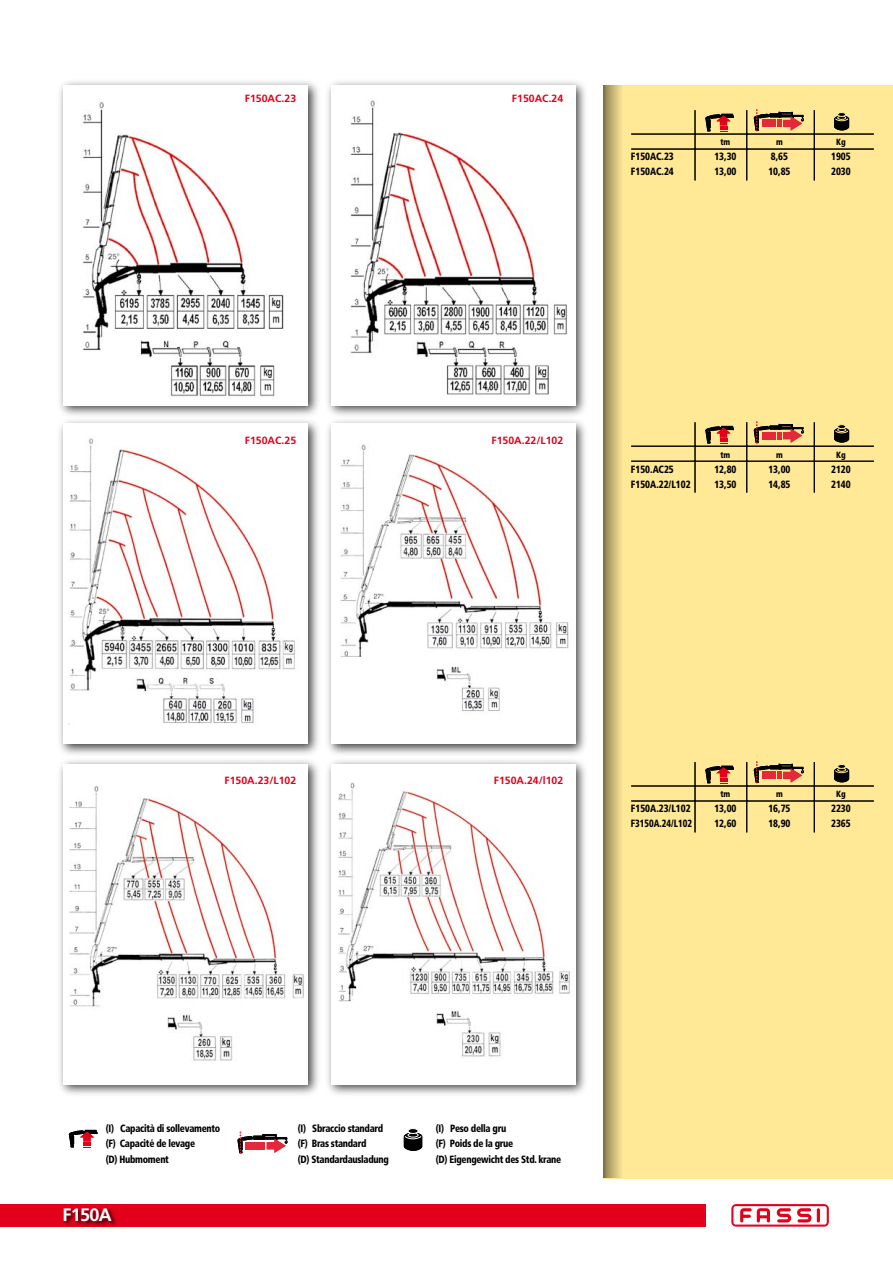
<style>
.page{position:relative;width:893px;height:1263px;background:#fff}
.page>*{position:absolute;margin:0;border:0;box-sizing:border-box;transform-origin:0 0}
.t1{font:700 18px "Frutiger";letter-spacing:-.035em;color:#fff}
.t2{font:900 condensed 10.5px "Frutiger";letter-spacing:-.03em;color:#000;scale:.9 1}
.t3{font:700 10.5px "Frutiger";color:#e2001a}
.t4{font:900 condensed 10.5px "Frutiger";color:#000;scale:.9 1}
.t5{font:900 condensed 10.5px "Frutiger";color:#000;scale:.85 1}
.t6{font:900 condensed 9px "Frutiger";color:#000;scale:.9 1}
</style>
<div class="page">
<div style="left:604px;top:85px;width:289px;height:1093px;background:#ffe896"></div>
<svg style="left:604px;top:85px;width:17px;height:1093px;background:#c0af71"></svg>
<hr style="left:631px;top:134px;width:243px;height:1px;background:#000">
<hr style="left:695px;top:110px;width:1px;height:70px;background:#000">
<hr style="left:746px;top:110px;width:1px;height:70px;background:#000">
<hr style="left:814px;top:110px;width:1px;height:70px;background:#000">
<hr style="left:631px;top:149px;width:243px;height:1px;background:#000">
<hr style="left:631px;top:446px;width:243px;height:1px;background:#000">
<hr style="left:695px;top:422px;width:1px;height:71px;background:#000">
<hr style="left:746px;top:422px;width:1px;height:71px;background:#000">
<hr style="left:814px;top:422px;width:1px;height:71px;background:#000">
<hr style="left:631px;top:461px;width:243px;height:1px;background:#000">
<hr style="left:631px;top:786px;width:243px;height:1px;background:#000">
<hr style="left:695px;top:762px;width:1px;height:70px;background:#000">
<hr style="left:746px;top:762px;width:1px;height:70px;background:#000">
<hr style="left:814px;top:762px;width:1px;height:70px;background:#000">
<hr style="left:631px;top:801px;width:243px;height:1px;background:#000">
<div style="left:0;top:1204px;width:705px;height:23px;background:#e2001a"></div>
<div style="left:731px;top:1204px;width:98px;height:22px;border:1px solid #e2001a;border-radius:4px"></div>
<hr style="left:817px;top:1208px;width:3px;height:14px;background:#e2001a;border-radius:2px">
<svg style="left:797px;top:1208px;width:14px;height:14px"></svg>
<svg style="left:777px;top:1208px;width:14px;height:14px"></svg>
<svg style="left:740px;top:1208px;width:30px;height:14px"></svg>
<div style="left:56px;top:79px;width:266px;height:341px;background:#000;opacity:.75"></div>
<div style="left:63px;top:85px;width:244px;height:320px;background:#fff"></div>
<img style="left:82px;top:102px;width:202px;height:295px">
<div style="left:324px;top:79px;width:266px;height:341px;background:#000;opacity:.75"></div>
<div style="left:331px;top:85px;width:244px;height:320px;background:#fff"></div>
<img style="left:350px;top:100px;width:218px;height:295px">
<div style="left:56px;top:417px;width:266px;height:341px;background:#000;opacity:.75"></div>
<div style="left:63px;top:424px;width:244px;height:320px;background:#fff"></div>
<img style="left:68px;top:438px;width:227px;height:286px">
<div style="left:324px;top:417px;width:266px;height:341px;background:#000;opacity:.75"></div>
<div style="left:331px;top:424px;width:244px;height:320px;background:#fff"></div>
<img style="left:340px;top:444px;width:229px;height:268px">
<div style="left:56px;top:758px;width:266px;height:341px;background:#000;opacity:.75"></div>
<div style="left:63px;top:764px;width:244px;height:320px;background:#fff"></div>
<img style="left:69px;top:786px;width:235px;height:275px">
<div style="left:324px;top:758px;width:266px;height:341px;background:#000;opacity:.75"></div>
<div style="left:331px;top:764px;width:244px;height:320px;background:#fff"></div>
<img style="left:338px;top:783px;width:232px;height:274px">
<svg style="left:754px;top:109px;width:50px;height:22px"></svg>
<svg style="left:834px;top:114px;width:15px;height:16px"></svg>
<div style="left:837px;top:112px;width:9px;height:5px;border:1px solid #ffe896;border-radius:50%"></div>
<svg style="left:706px;top:114px;width:27px;height:18px"></svg>
<svg style="left:706px;top:426px;width:27px;height:18px"></svg>
<svg style="left:754px;top:422px;width:50px;height:21px"></svg>
<svg style="left:834px;top:426px;width:15px;height:16px"></svg>
<div style="left:837px;top:424px;width:9px;height:5px;border:1px solid #ffe896;border-radius:50%"></div>
<svg style="left:706px;top:766px;width:27px;height:17px"></svg>
<svg style="left:754px;top:761px;width:50px;height:22px"></svg>
<svg style="left:834px;top:764px;width:15px;height:18px"></svg>
<svg style="left:69px;top:1130px;width:28px;height:18px"></svg>
<svg style="left:238px;top:1132px;width:50px;height:21px"></svg>
<svg style="left:404px;top:1132px;width:18px;height:19px"></svg>
<div style="left:408px;top:1128px;width:10px;height:5px;background:#000;border-radius:50%"></div>
<div style="left:408px;top:1128px;width:10px;height:6px;border:1px solid #fff;border-radius:50%"></div>
<div style="left:62px;top:1206px;width:55px;height:22px;background:#000;opacity:.8"></div>
<p class="t3" style="left:245px;top:92px;width:53px">F150AC.23</p>
<p class="t3" style="left:512px;top:92px;width:53px">F150AC.24</p>
<p class="t6" style="left:720px;top:137px;width:13px">tm</p>
<p class="t6" style="left:776px;top:137px;width:9px">m</p>
<p class="t6" style="left:836px;top:137px;width:12px">Kg</p>
<p class="t4" style="left:631px;top:150px;width:49px">F150AC.23</p>
<p class="t2" style="left:714px;top:150px;width:26px">13,30</p>
<p class="t2" style="left:771px;top:150px;width:21px">8,65</p>
<p class="t2" style="left:831px;top:150px;width:23px">1905</p>
<p class="t4" style="left:631px;top:165px;width:49px">F150AC.24</p>
<p class="t2" style="left:714px;top:165px;width:26px">13,00</p>
<p class="t2" style="left:768px;top:165px;width:26px">10,85</p>
<p class="t2" style="left:831px;top:165px;width:23px">2030</p>
<p class="t3" style="left:245px;top:434px;width:53px">F150AC.25</p>
<p class="t3" style="left:491px;top:434px;width:73px">F150A.22/L102</p>
<p class="t6" style="left:720px;top:449px;width:13px">tm</p>
<p class="t6" style="left:776px;top:449px;width:9px">m</p>
<p class="t6" style="left:836px;top:449px;width:12px">Kg</p>
<p class="t4" style="left:631px;top:463px;width:49px">F150.AC25</p>
<p class="t2" style="left:714px;top:463px;width:26px">12,80</p>
<p class="t2" style="left:768px;top:463px;width:26px">13,00</p>
<p class="t2" style="left:831px;top:463px;width:23px">2120</p>
<p class="t4" style="left:631px;top:478px;width:68px">F150A.22/L102</p>
<p class="t2" style="left:714px;top:478px;width:26px">13,50</p>
<p class="t2" style="left:768px;top:478px;width:26px">14,85</p>
<p class="t2" style="left:831px;top:478px;width:23px">2140</p>
<p class="t3" style="left:224px;top:774px;width:73px">F150A.23/L102</p>
<p class="t3" style="left:494px;top:774px;width:71px">F150A.24/l102</p>
<p class="t6" style="left:720px;top:789px;width:13px">tm</p>
<p class="t6" style="left:776px;top:789px;width:9px">m</p>
<p class="t6" style="left:836px;top:789px;width:12px">Kg</p>
<p class="t4" style="left:631px;top:802px;width:68px">F150A.23/L102</p>
<p class="t2" style="left:714px;top:802px;width:26px">13,00</p>
<p class="t2" style="left:768px;top:802px;width:26px">16,75</p>
<p class="t2" style="left:831px;top:802px;width:23px">2230</p>
<p class="t5" style="left:631px;top:817px;width:73px">F3150A.24/L102</p>
<p class="t2" style="left:714px;top:817px;width:26px">12,60</p>
<p class="t2" style="left:768px;top:817px;width:26px">18,90</p>
<p class="t2" style="left:831px;top:817px;width:23px">2365</p>
<p class="t2" style="left:106px;top:1121px;width:129px">(I) Capacità di sollevamento</p>
<p class="t2" style="left:298px;top:1121px;width:96px">(I) Sbraccio standard</p>
<p class="t2" style="left:436px;top:1121px;width:80px">(I) Peso della gru</p>
<p class="t2" style="left:106px;top:1137px;width:101px">(F) Capacité de levage</p>
<p class="t2" style="left:298px;top:1137px;width:78px">(F) Bras standard</p>
<p class="t2" style="left:436px;top:1137px;width:88px">(F) Poids de la grue</p>
<p class="t2" style="left:106px;top:1153px;width:72px">(D) Hubmoment</p>
<p class="t2" style="left:298px;top:1153px;width:103px">(D) Standardausladung</p>
<p class="t2" style="left:436px;top:1153px;width:141px">(D) Eigengewicht des Std. krane</p>
<h1 class="t1" style="left:62px;top:1204px;width:51px">F150A</h1>
</div>
